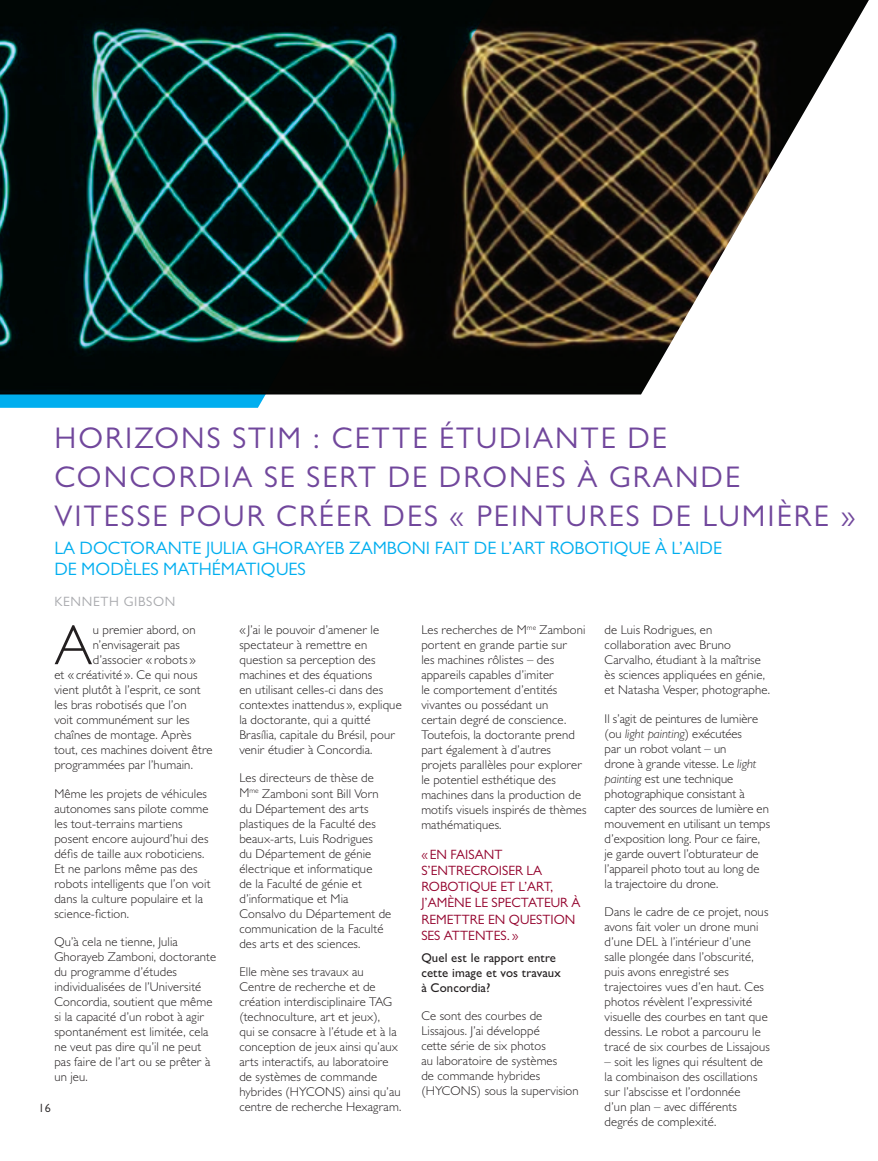
<style>
.page{position:relative;width:878px;height:1161px;background:#fff}
.page>*{position:absolute;margin:0;border:0;box-sizing:border-box;transform-origin:0 0}
.t1{font:300 56.7px "Gill Sans MT Pro";color:#231f20}
.t2{font:30px/39px "Gill Sans MT Pro";letter-spacing:.07em;color:#71479c}
.t3{font:18px/21px "Gill Sans MT Pro";color:#00aeef}
.t4{font:13.5px/16.2px "Gill Sans MT Pro";color:#93012b}
.t5{font:13.5px "Gill Sans MT Pro";letter-spacing:.05em;color:#a8a9ad}
.t6{font:300 12.75px/15px "Gill Sans MT Pro";letter-spacing:.01em;color:#231f20}
.t7{font:500 12.75px/15px "Gill Sans MT Pro";letter-spacing:.01em;color:#231f20}
.t8{font:12px "Gill Sans MT Pro";color:#231f20}
.s1{font-style:italic}
</style>
<div class="page">
<img style="left:521px;top:0;width:347px;height:394px">
<img style="left:0;top:0;width:521px;height:408px">
<h2 class="t2" style="left:54px;top:418px;width:802px">HORIZONS STIM : CETTE ÉTUDIANTE DE<br>CONCORDIA SE SERT DE DRONES À GRANDE<br>VITESSE POUR CRÉER DES « PEINTURES DE LUMIÈRE »</h2>
<h3 class="t3" style="left:54px;top:537px;width:669px">LA DOCTORANTE JULIA GHORAYEB ZAMBONI FAIT DE L’ART ROBOTIQUE À L’AIDE<br>DE MODÈLES MATHÉMATIQUES</h3>
<p class="t5" style="left:54px;top:594px;width:123px">KENNETH GIBSON</p>
<h1 class="t1" style="left:54px;top:611px;width:39px">A</h1>
<p class="t6" style="left:93px;top:622px;width:104px">u premier abord, on</p>
<p class="t6" style="left:93px;top:637px;width:89px">n’envisagerait pas</p>
<p class="t6" style="left:93px;top:652px;width:104px">d’associer « robots »</p>
<p class="t6" style="left:54px;top:667px;width:145px">et « créativité ». Ce qui nous</p>
<p class="t6" style="left:54px;top:682px;width:148px">vient plutôt à l’esprit, ce sont</p>
<p class="t6" style="left:54px;top:697px;width:134px">les bras robotisés que l’on</p>
<p class="t6" style="left:54px;top:712px;width:137px">voit communément sur les</p>
<p class="t6" style="left:54px;top:727px;width:139px">chaînes de montage. Après</p>
<p class="t6" style="left:54px;top:742px;width:160px">tout, ces machines doivent être</p>
<p class="t6" style="left:54px;top:757px;width:140px">programmées par l’humain.</p>
<p class="t6" style="left:54px;top:786px;width:158px">Même les projets de véhicules autonomes sans pilote comme les tout-terrains martiens posent encore aujourd’hui des défis de taille aux roboticiens.<br>Et ne parlons même pas des robots intelligents que l’on voit dans la culture populaire et la science-fiction.</p>
<p class="t6" style="left:54px;top:934px;width:163px">Qu’à cela ne tienne, Julia<br>Ghorayeb Zamboni, doctorante du programme d’études individualisées de l’Université<br>Concordia, soutient que même si la capacité d’un robot à agir spontanément est limitée, cela ne veut pas dire qu’il ne peut pas faire de l’art ou se prêter à un jeu.</p>
<p class="t8" style="left:39px;top:1101px;width:14px">16</p>
<p class="t6" style="left:239px;top:622px;width:164px">« J’ai le pouvoir d’amener le spectateur à remettre en question sa perception des machines et des équations<br>en utilisant celles-ci dans des contextes inattendus », explique la doctorante, qui a quitté<br>Brasília, capitale du Brésil, pour venir étudier à Concordia.</p>
<p class="t6" style="left:239px;top:770px;width:153px">Les directeurs de thèse de<br>M<sup>me</sup> Zamboni sont Bill Vorn du Département des arts plastiques de la Faculté des beaux-arts, Luis Rodrigues<br>du Département de génie électrique et informatique<br>de la Faculté de génie et d’informatique et Mia<br>Consalvo du Département de communication de la Faculté des arts et des sciences.</p>
<p class="t6" style="left:239px;top:964px;width:163px">Elle mène ses travaux au<br>Centre de recherche et de création interdisciplinaire TAG (technoculture, art et jeux),<br>qui se consacre à l’étude et à la conception de jeux ainsi qu’aux arts interactifs, au laboratoire de systèmes de commande hybrides (HYCONS) ainsi qu’au centre de recherche Hexagram.</p>
<p class="t6" style="left:421px;top:622px;width:167px">Les recherches de M<sup>me</sup> Zamboni portent en grande partie sur<br>les machines rôlistes – des appareils capables d’imiter<br>le comportement d’entités vivantes ou possédant un certain degré de conscience.<br>Toutefois, la doctorante prend part également à d’autres projets parallèles pour explorer le potentiel esthétique des machines dans la production de motifs visuels inspirés de thèmes mathématiques.</p>
<p class="t4" style="left:421px;top:846px;width:161px">«EN FAISANT<br>S’ENTRECROISER LA<br>ROBOTIQUE ET L’ART,<br>J’AMÈNE LE SPECTATEUR À<br>REMETTRE EN QUESTION<br>SES ATTENTES. »</p>
<p class="t7" style="left:421px;top:950px;width:141px">Quel est le rapport entre cette image et vos travaux à Concordia?</p>
<p class="t6" style="left:421px;top:1008px;width:159px">Ce sont des courbes de<br>Lissajous. J’ai développé<br>cette série de six photos<br>au laboratoire de systèmes<br>de commande hybrides (HYCONS) sous la supervision</p>
<p class="t6" style="left:604px;top:622px;width:167px">de Luis Rodrigues, en collaboration avec Bruno<br>Carvalho, étudiant à la maîtrise ès sciences appliquées en génie, et Natasha Vesper, photographe.</p>
<p class="t6" style="left:604px;top:711px;width:167px">Il s’agit de peintures de lumière (ou <span class="s1">light painting</span>) exécutées<br>par un robot volant – un<br>drone à grande vitesse. Le <span class="s1">light painting</span> est une technique photographique consistant à capter des sources de lumière en mouvement en utilisant un temps d’exposition long. Pour ce faire, je garde ouvert l’obturateur de l’appareil photo tout au long de la trajectoire du drone.</p>
<p class="t6" style="left:604px;top:904px;width:167px">Dans le cadre de ce projet, nous avons fait voler un drone muni d’une DEL à l’intérieur d’une salle plongée dans l’obscurité, puis avons enregistré ses trajectoires vues d’en haut. Ces photos révèlent l’expressivité visuelle des courbes en tant que dessins. Le robot a parcouru le tracé de six courbes de Lissajous</p>
<p class="t6" style="left:604px;top:1054px;width:160px">– soit les lignes qui résultent de la combinaison des oscillations sur l’abscisse et l’ordonnée d’un plan – avec différents degrés de complexité.</p>
</div>
